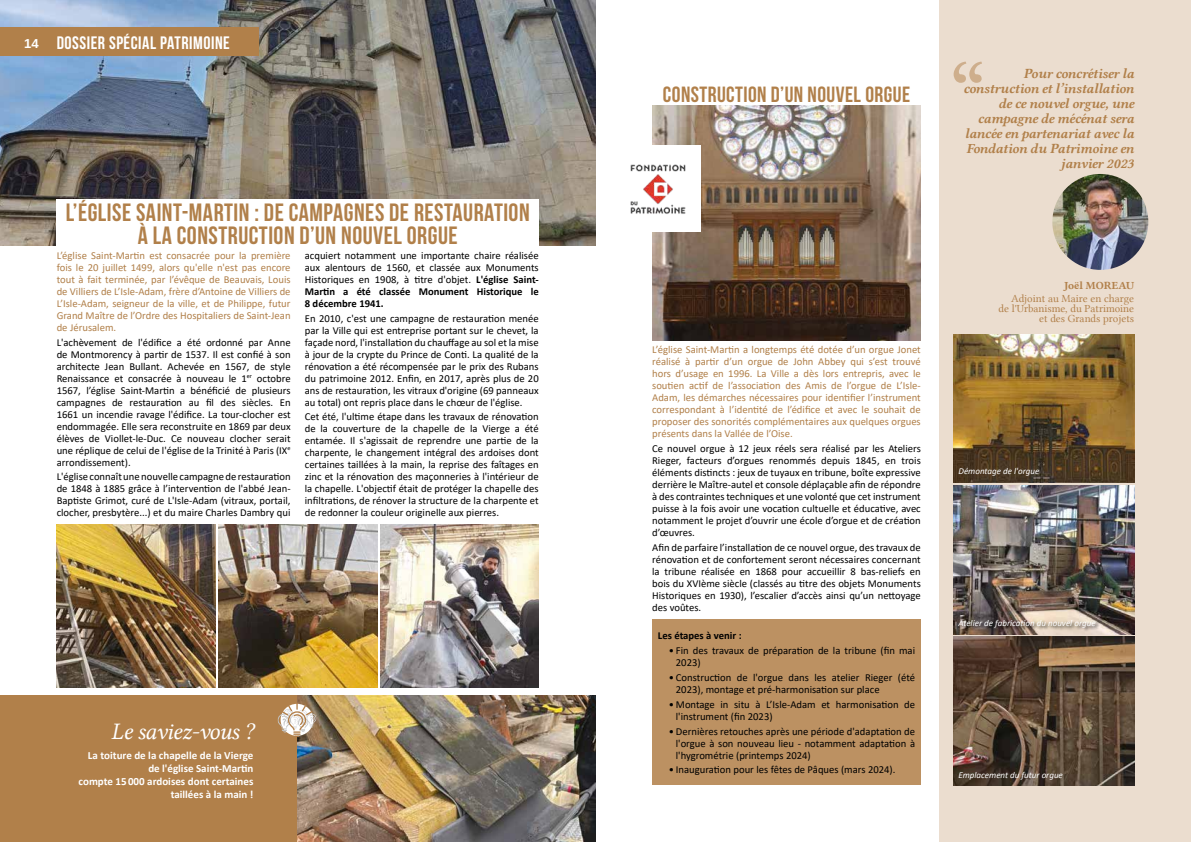
<style>
.page{position:relative;width:1191px;height:842px;background:#fff}
.page>*{position:absolute;margin:0;border:0;box-sizing:border-box;transform-origin:0 0}
.t1{font:25px/22.8px "Bebas Neue";letter-spacing:.02em;color:#b1804a;text-align:center}
.t2{font:24px "Lin Libertine I";letter-spacing:-.03em;color:#fff}
.t3{font:22px "Bebas Neue";letter-spacing:.02em;color:#b1804a}
.t4{font:18px "Bebas Neue";letter-spacing:.03em;color:#fff}
.t5{font:14px/15px "Lin Libertine BI";letter-spacing:-.02em;color:#b1804a;text-align:right}
.t6{font:700 11px/13px "Calibri";color:#fff;text-align:right}
.t7{font:11px/10px "Lin Libertine";color:#b1804a;text-align:right}
.t8{font:11px "Lin Libertine B";color:#b1804a}
.t9{font:10.6px/12px "Calibri";color:#000;text-align:justify}
.t10{font:10.6px/12px "Calibri";color:#b1804a;text-align:justify}
.t11{font:700 10.6px "Calibri";color:#000}
.t12{font:italic 9px "Calibri";color:#fff}
.s1{font-family:"Liberation Sans";font-weight:700;font-size:13px}
.s2{font-weight:700}
</style>
<div class="page">
<div style="left:939px;top:0;width:252px;height:842px;background:#ebddcf"></div>
<div style="left:652px;top:619px;width:269px;height:166px;background:#bc9162"></div>
<div style="left:0;top:695px;width:297px;height:147px;background:#b1804a"></div>
<img style="left:297px;top:695px;width:298px;height:147px">
<svg style="left:277px;top:702px;width:39px;height:35px"></svg>
<svg style="left:953px;top:62px;width:29px;height:21px"></svg>
<img style="left:1052px;top:174px;width:96px;height:96px;border-radius:48px">
<img style="left:0;top:0;width:595px;height:246px">
<div style="left:57px;top:199px;width:482px;height:318px;background:#fff"></div>
<div style="left:0;top:28px;width:259px;height:28px;background:#b1804a"></div>
<img style="left:57px;top:524px;width:158px;height:163px">
<img style="left:218px;top:524px;width:159px;height:163px">
<img style="left:380px;top:524px;width:159px;height:163px">
<img style="left:652px;top:106px;width:269px;height:234px">
<img style="left:953px;top:334px;width:181px;height:149px">
<img style="left:953px;top:486px;width:181px;height:148px">
<img style="left:953px;top:637px;width:181px;height:148px">
<img style="left:630px;top:145px;width:71px;height:87px">
<div style="left:957px;top:619px;width:143px;height:13px;background:#000;opacity:.75"></div>
<h3 class="t4" style="left:24px;top:33px;width:207px"><span class="s1">14</span> DOSSIER SPÉCIAL PATRIMOINE</h3>
<h1 class="t1" style="left:66px;top:201px;width:465px">L’ÉGLISE SAINT-MARTIN : DE CAMPAGNES DE RESTAURATION<br>À LA CONSTRUCTION D’UN NOUVEL ORGUE</h1>
<p class="t10" style="left:57px;top:249px;width:235px">L’église Saint-Martin est consacrée pour la première fois le 20 juillet 1499, alors qu'elle n'est pas encore tout à fait terminée, par l’évêque de Beauvais, Louis de Villiers de L’Isle-Adam, frère d’Antoine de Villiers de L’Isle-Adam, seigneur de la ville, et de Philippe, futur Grand Maître de l’Ordre des Hospitaliers de Saint-Jean de Jérusalem.</p>
<p class="t9" style="left:57px;top:336px;width:235px">L'achèvement de l'édifice a été ordonné par Anne de Montmorency à partir de 1537. Il est confié à son architecte Jean Bullant. Achevée en 1567, de style Renaissance et consacrée à nouveau le 1<sup>er</sup> octobre 1567, l’église Saint-Martin a bénéficié de plusieurs campagnes de restauration au fil des siècles. En 1661 un incendie ravage l'édifice. La tour-clocher est endommagée. Elle sera reconstruite en 1869 par deux élèves de Viollet-le-Duc. Ce nouveau clocher serait une réplique de celui de l'église de la Trinité à Paris (IX<sup>e </sup>arrondissement).</p>
<p class="t9" style="left:57px;top:471px;width:235px">L'église connaît une nouvelle campagne de restauration de 1848 à 1885 grâce à l’intervention de l'abbé Jean-Baptiste Grimot, curé de L'Isle-Adam (vitraux, portail, clocher, presbytère...) et du maire Charles Dambry qui</p>
<p class="t9" style="left:305px;top:249px;width:235px">acquiert notamment une importante chaire réalisée aux alentours de 1560, et classée aux Monuments Historiques en 1908, à titre d'objet. <span class="s2">L'église Saint-Martin a été classée Monument Historique le 8 décembre 1941.</span></p>
<p class="t9" style="left:305px;top:312px;width:235px">En 2010, c'est une campagne de restauration menée par la Ville qui est entreprise portant sur le chevet, la façade nord, l'installation du chauffage au sol et la mise à jour de la crypte du Prince de Conti. La qualité de la rénovation a été récompensée par le prix des Rubans du patrimoine 2012. Enfin, en 2017, après plus de 20 ans de restauration, les vitraux d'origine (69 panneaux au total) ont repris place dans le chœur de l'église.</p>
<p class="t9" style="left:305px;top:411px;width:235px">Cet été, l'ultime étape dans les travaux de rénovation de la couverture de la chapelle de la Vierge a été entamée. Il s'agissait de reprendre une partie de la charpente, le changement intégral des ardoises dont certaines taillées à la main, la reprise des faîtages en zinc et la rénovation des maçonneries à l'intérieur de la chapelle. L'objectif était de protéger la chapelle des infiltrations, de rénover la structure de la charpente et de redonner la couleur originelle aux pierres.</p>
<h2 class="t2" style="left:111px;top:718px;width:144px">Le saviez-vous ?</h2>
<p class="t6" style="left:79px;top:749px;width:176px">La toiture de la chapelle de la Vierge de l'église Saint-Martin<br>compte 15 000 ardoises dont certaines taillées à la main !</p>
<h3 class="t3" style="left:663px;top:82px;width:249px">CONSTRUCTION D’UN NOUVEL ORGUE</h3>
<h3 class="t5" style="left:963px;top:65px;width:172px">Pour concrétiser la construction et l’installation de ce nouvel orgue, une campagne de mécénat sera lancée en partenariat avec la<br>Fondation du Patrimoine en janvier 2023</h3>
<p class="t10" style="left:652px;top:343px;width:270px">L’église Saint-Martin a longtemps été dotée d’un orgue Jonet réalisé à partir d’un orgue de John Abbey qui s’est trouvé hors d’usage en 1996. La Ville a dès lors entrepris, avec le soutien actif de l’association des Amis de l’orgue de L’Isle-Adam, les démarches nécessaires pour identifier l’instrument correspondant à l’identité de l’édifice et avec le souhait de proposer des sonorités complémentaires aux quelques orgues présents dans la Vallée de l’Oise.</p>
<p class="t9" style="left:652px;top:442px;width:270px">Ce nouvel orgue à 12 jeux réels sera réalisé par les Ateliers Rieger, facteurs d’orgues renommés depuis 1845, en trois éléments distincts : jeux de tuyaux en tribune, boîte expressive derrière le Maître-autel et console déplaçable afin de répondre à des contraintes techniques et une volonté que cet instrument puisse à la fois avoir une vocation cultuelle et éducative, avec notamment le projet d’ouvrir une école d’orgue et de création d’œuvres.</p>
<p class="t9" style="left:652px;top:541px;width:270px">Afin de parfaire l’installation de ce nouvel orgue, des travaux de rénovation et de confortement seront nécessaires concernant la tribune réalisée en 1868 pour accueillir 8 bas-reliefs en bois du XVIème siècle (classés au titre des objets Monuments Historiques en 1930), l’escalier d’accès ainsi qu’un nettoyage des voûtes.</p>
<p class="t11" style="left:658px;top:628px;width:85px">Les étapes à venir :</p>
<p class="t9" style="left:676px;top:644px;width:241px;text-indent:-7px">• Fin des travaux de préparation de la tribune (fin mai<br>2023)</p>
<p class="t9" style="left:676px;top:671px;width:241px;text-indent:-7px">• Construction de l'orgue dans les atelier Rieger (été<br>2023), montage et pré-harmonisation sur place</p>
<p class="t9" style="left:676px;top:698px;width:241px;text-indent:-7px">• Montage in situ à L’Isle-Adam et harmonisation de l'instrument (fin 2023)</p>
<p class="t9" style="left:676px;top:725px;width:241px;text-indent:-7px">• Dernières retouches après une période d'adaptation de l'orgue à son nouveau lieu - notamment adaptation à l'hygrométrie (printemps 2024)</p>
<p class="t9" style="left:669px;top:764px;width:228px">• Inauguration pour les fêtes de Pâques (mars 2024).</p>
<p class="t8" style="left:1064px;top:278px;width:72px">Joël MOREAU</p>
<p class="t7" style="left:998px;top:293px;width:137px">Adjoint au Maire en charge de l'Urbanisme, du Patrimoine et des Grands projets</p>
<p class="t12" style="left:958px;top:465px;width:82px">Démontage de l'orgue</p>
<p class="t12" style="left:958px;top:617px;width:139px">Atelier de fabrication du nouvel orgue</p>
<p class="t12" style="left:958px;top:769px;width:106px">Emplacement du futur orgue</p>
</div>
